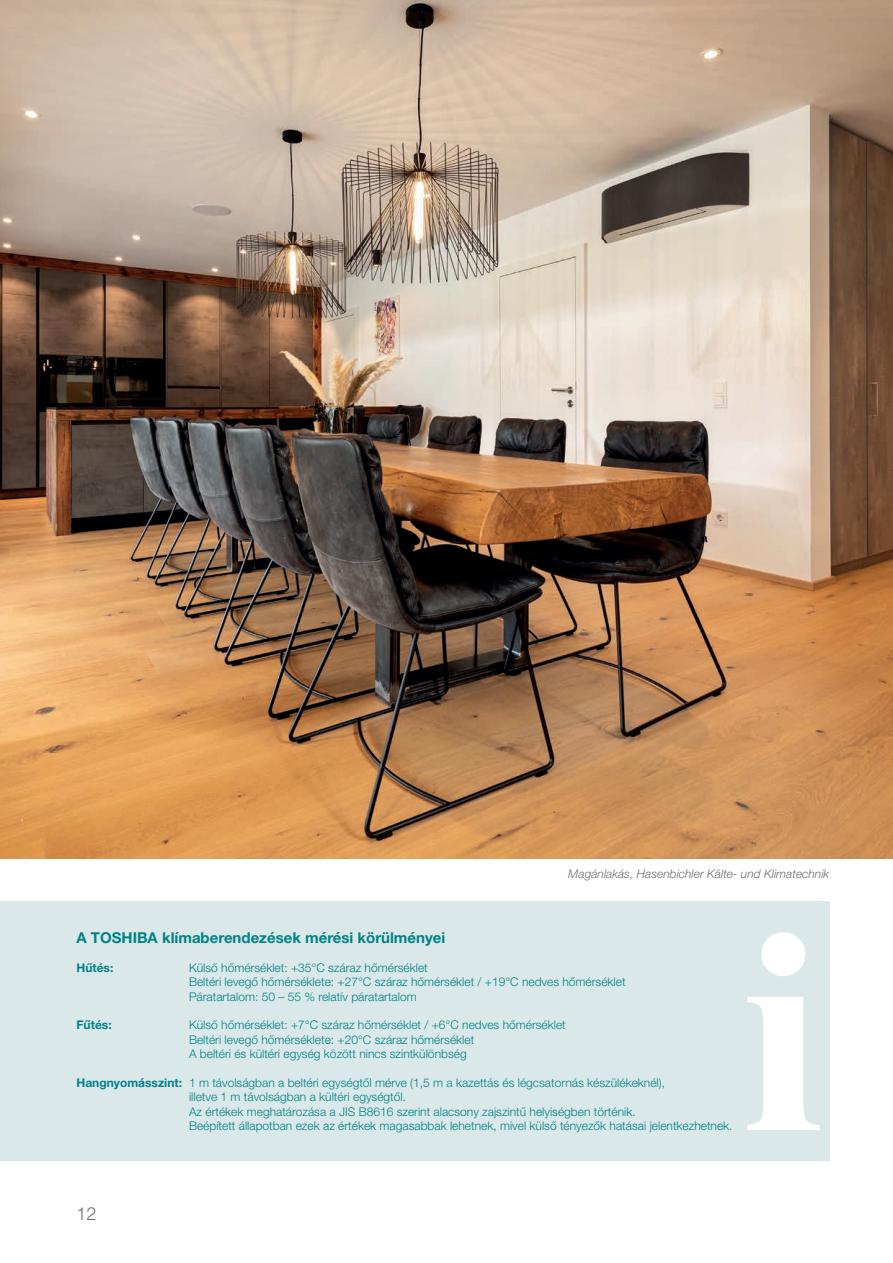
<style>
.page{position:relative;width:893px;height:1263px;background:#fff}
.page>*{position:absolute;margin:0;border:0;box-sizing:border-box;transform-origin:0 0}
.t1{font:300 18px "Helvetica Neue LT Pro";color:#6c6d70}
.t2{font:700 15px "Helvetica Neue LT Pro";color:#008287}
.t3{font:300 12px/14.4px "Helvetica Neue LT Pro";color:#008287}
.t4{font:italic 300 12px "Helvetica Neue LT Pro";color:#6c6d70}
.t5{font:700 12px "Helvetica Neue LT Pro";color:#008287}
.s1{font-weight:700}
</style>
<div class="page">
<img style="left:0;top:0;width:893px;height:859px">
<div style="left:0;top:901px;width:829px;height:260px;background:#dae8ea"></div>
<svg style="left:747px;top:997px;width:72px;height:133px"></svg>
<svg style="left:761px;top:932px;width:44px;height:44px"></svg>
<p class="t4" style="left:568px;top:867px;width:262px">Magánlakás, Hasenbichler Kälte- und Klimatechnik</p>
<p class="t2" style="left:77px;top:928px;width:370px">A TOSHIBA klímaberendezések mérési körülményei</p>
<p class="t5" style="left:77px;top:960px;width:38px">Hűtés:</p>
<p class="t3" style="left:189px;top:960px;width:438px">Külső hőmérséklet: +35°C száraz hőmérséklet<br>Beltéri levegő hőmérséklete: +27°C száraz hőmérséklet / +19°C nedves hőmérséklet<br>Páratartalom: 50 – 55 % relatív páratartalom</p>
<p class="t5" style="left:77px;top:1017px;width:37px">Fűtés:</p>
<p class="t3" style="left:189px;top:1017px;width:378px">Külső hőmérséklet: +7°C száraz hőmérséklet / +6°C nedves hőmérséklet<br>Beltéri levegő hőmérséklete: +20°C száraz hőmérséklet<br>A beltéri és kültéri egység között nincs szintkülönbség</p>
<p class="t3" style="left:189px;top:1075px;width:545px;text-indent:-112px"><span class="s1">Hangnyomásszint:</span> 1 m távolságban a beltéri egységtől mérve (1,5 m a kazettás és légcsatornás készülékeknél),<br>illetve 1 m távolságban a kültéri egységtől.<br>Az értékek meghatározása a JIS B8616 szerint alacsony zajszintű helyiségben történik.<br>Beépített állapotban ezek az értékek magasabbak lehetnek, mivel külső tényezők hatásai jelentkezhetnek.</p>
<h1 class="t1" style="left:77px;top:1202px;width:22px">12</h1>
</div>
